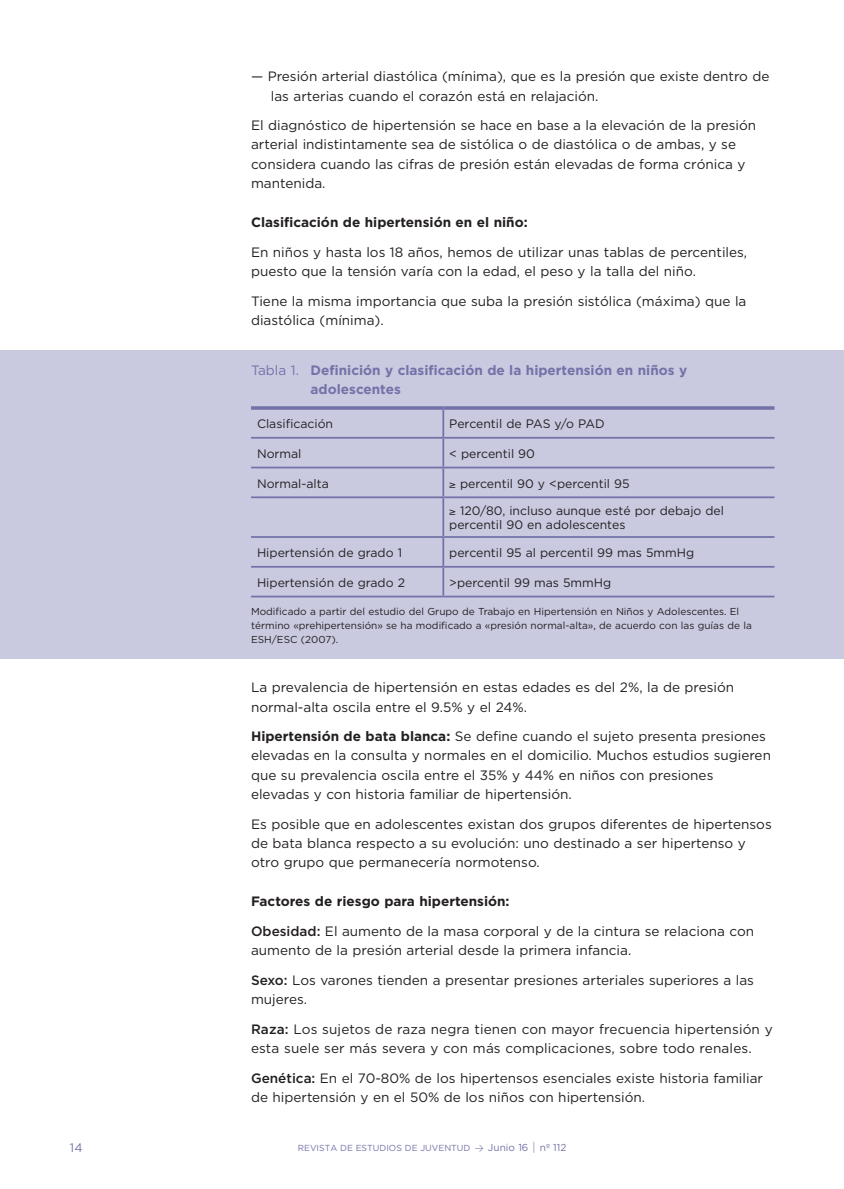
<style>
.page{position:relative;width:844px;height:1189px;background:#fff}
.page>*{position:absolute;margin:0;border:0;box-sizing:border-box;transform-origin:0 0}
.t1{font:13.65px/19.2px "Gotham";color:#231f20}
.t2{font:700 13.65px "Gotham";color:#231f20}
.t3{font:700 13.65px/19.2px "Gotham";color:#7372a8}
.t4{font:12.25px/14px "Gotham";color:#231f20}
.t5{font:12.25px "Gotham";color:#7372a8}
.t6{font:10.15px/14px "Gotham";color:#231f20}
.t7{font:8.75px "Gotham";color:#7372a8}
.s1{font-weight:400}
.s2{font-weight:700}
.s3{font-weight:500}
.s4{font-family:"Bryant";font-size:11.9px}
.s5{font-size:10.15px}
</style>
<div class="page">
<div style="left:0;top:350px;width:844px;height:309px;background:#c9c9e0"></div>
<hr style="left:843px;top:689px;width:1px;height:335px;background:#c9c9e0">
<hr style="left:251px;top:406px;width:192px;height:4px;background:#7d7cae">
<hr style="left:442px;top:410px;width:2px;height:27px;background:#7372a8">
<svg style="left:443px;top:406px;width:331px;height:4px"></svg>
<hr style="left:251px;top:437px;width:192px;height:2px;background:#7372a8">
<hr style="left:251px;top:467px;width:192px;height:1px;background:#7372a8">
<hr style="left:251px;top:496px;width:192px;height:2px;background:#7372a8">
<hr style="left:251px;top:536px;width:192px;height:2px;background:#7372a8">
<hr style="left:442px;top:439px;width:2px;height:28px;background:#7372a8">
<hr style="left:442px;top:468px;width:2px;height:28px;background:#7372a8">
<hr style="left:442px;top:498px;width:2px;height:38px;background:#7372a8">
<hr style="left:442px;top:538px;width:2px;height:28px;background:#7372a8">
<hr style="left:443px;top:437px;width:331px;height:2px;background:#7372a8">
<hr style="left:443px;top:467px;width:331px;height:1px;background:#7372a8">
<hr style="left:443px;top:496px;width:331px;height:2px;background:#7372a8">
<hr style="left:443px;top:536px;width:331px;height:2px;background:#7372a8">
<hr style="left:251px;top:566px;width:192px;height:2px;background:#7372a8">
<hr style="left:251px;top:596px;width:192px;height:1px;background:#7372a8">
<hr style="left:442px;top:568px;width:2px;height:28px;background:#7372a8">
<hr style="left:443px;top:566px;width:331px;height:2px;background:#7372a8">
<hr style="left:443px;top:596px;width:331px;height:1px;background:#7372a8">
<p class="t5" style="left:70px;top:1140px;width:14px">14</p>
<p class="t1" style="left:271px;top:67px;width:500px;text-indent:-20px">— Presión arterial diastólica (mínima), que es la presión que existe dentro de las arterias cuando el corazón está en relajación.</p>
<p class="t1" style="left:251px;top:115px;width:507px">El diagnóstico de hipertensión se hace en base a la elevación de la presión arterial indistintamente sea de sistólica o de diastólica o de ambas, y se considera cuando las cifras de presión están elevadas de forma crónica y mantenida.</p>
<p class="t2" style="left:251px;top:215px;width:278px">Clasificación de hipertensión en el niño:</p>
<p class="t1" style="left:251px;top:242px;width:498px">En niños y hasta los 18 años, hemos de utilizar unas tablas de percentiles, puesto que la tensión varía con la edad, el peso y la talla del niño.</p>
<p class="t1" style="left:251px;top:291px;width:497px">Tiene la misma importancia que suba la presión sistólica (máxima) que la diastólica (mínima).</p>
<p class="t3" style="left:311px;top:360px;width:378px;text-indent:-60px"><span class="s1">Tabla 1.</span> Definición y clasificación de la hipertensión en niños y adolescentes</p>
<p class="t4" style="left:257px;top:416px;width:78px">Clasificación</p>
<p class="t4" style="left:449px;top:416px;width:157px">Percentil de PAS y/o PAD</p>
<p class="t4" style="left:257px;top:446px;width:46px">Normal</p>
<p class="t4" style="left:449px;top:446px;width:87px">&lt; percentil 90</p>
<p class="t4" style="left:257px;top:476px;width:73px">Normal-alta</p>
<p class="t4" style="left:449px;top:476px;width:182px">≥ percentil 90 y &lt;percentil 95</p>
<p class="t4" style="left:449px;top:504px;width:276px">≥ 120/80, incluso aunque esté por debajo del percentil 90 en adolescentes</p>
<p class="t4" style="left:257px;top:545px;width:147px">Hipertensión de grado 1</p>
<p class="t4" style="left:449px;top:545px;width:247px">percentil 95 al percentil 99 mas 5mmHg</p>
<p class="t4" style="left:257px;top:575px;width:150px">Hipertensión de grado 2</p>
<p class="t4" style="left:449px;top:575px;width:163px">&gt;percentil 99 mas 5mmHg</p>
<p class="t6" style="left:251px;top:604px;width:502px">Modificado a partir del estudio del Grupo de Trabajo en Hipertensión en Niños y Adolescentes. El término «prehipertensión» se ha modificado a «presión normal-alta», de acuerdo con las guías de la<br>ESH/ESC (2007).</p>
<p class="t1" style="left:251px;top:677px;width:485px">La prevalencia de hipertensión en estas edades es del 2%, la de presión normal-alta oscila entre el 9.5% y el 24%.</p>
<p class="t1" style="left:251px;top:726px;width:521px"><span class="s2">Hipertensión de bata blanca:</span> Se define cuando el sujeto presenta presiones elevadas en la consulta y normales en el domicilio. Muchos estudios sugieren que su prevalencia oscila entre el 35% y 44% en niños con presiones elevadas y con historia familiar de hipertensión.</p>
<p class="t1" style="left:251px;top:814px;width:522px">Es posible que en adolescentes existan dos grupos diferentes de hipertensos de bata blanca respecto a su evolución: uno destinado a ser hipertenso y otro grupo que permanecería normotenso.</p>
<p class="t2" style="left:251px;top:894px;width:260px">Factores de riesgo para hipertensión:</p>
<p class="t1" style="left:251px;top:921px;width:505px"><span class="s3">Obesidad:</span> El aumento de la masa corporal y de la cintura se relaciona con aumento de la presión arterial desde la primera infancia.</p>
<p class="t1" style="left:251px;top:970px;width:504px"><span class="s3">Sexo:</span> Los varones tienden a presentar presiones arteriales superiores a las mujeres.</p>
<p class="t1" style="left:251px;top:1019px;width:523px"><span class="s3">Raza:</span> Los sujetos de raza negra tienen con mayor frecuencia hipertensión y esta suele ser más severa y con más complicaciones, sobre todo renales.</p>
<p class="t1" style="left:251px;top:1068px;width:513px"><span class="s3">Genética:</span> En el 70-80% de los hipertensos esenciales existe historia familiar de hipertensión y en el 50% de los niños con hipertensión.</p>
<p class="t7" style="left:298px;top:1143px;width:270px">REVISTA DE ESTUDIOS DE JUVENTUD <span class="s4">≥</span> <span class="s5">Junio 16</span> <span class="s4">|</span> <span class="s5">nº 112</span></p>
</div>
